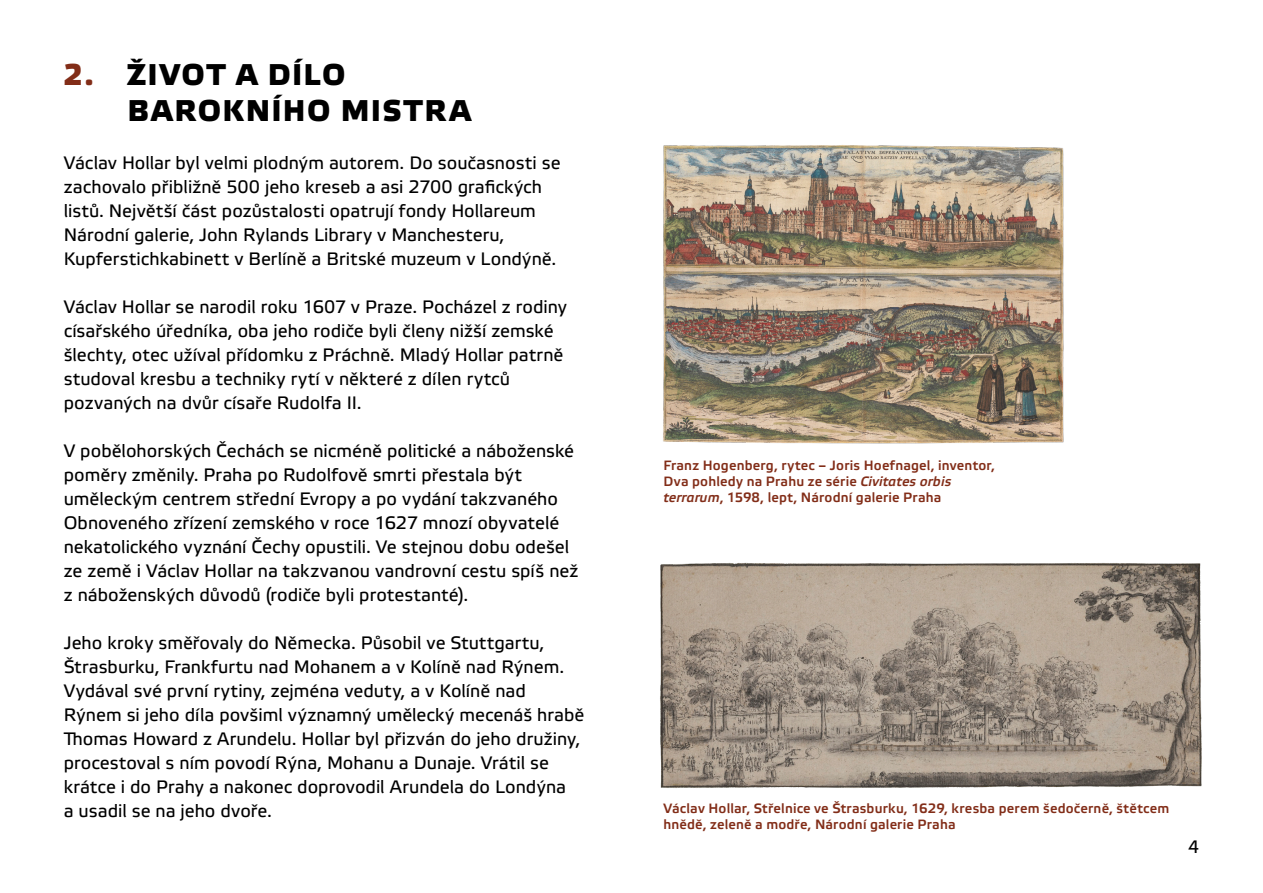
<style>
.page{position:relative;width:1263px;height:893px;background:#fff}
.page>*{position:absolute;margin:0;border:0;box-sizing:border-box;transform-origin:0 0}
.t1{font:500 30px/36px "Etelka";letter-spacing:.055em;color:#000}
.t2{font:18px/24px "Etelka Text";color:#000}
.t3{font:500 13.5px/16.2px "Etelka";letter-spacing:.015em;color:#822d18}
.s1{color:#822d18}
.s2{font-style:italic}
</style>
<div class="page">
<img style="left:663px;top:145px;width:401px;height:299px">
<img style="left:660px;top:562px;width:542px;height:226px">
<h1 class="t1" style="left:128px;top:57px;width:345px;text-indent:-64px"><span class="s1">2.</span> ŽIVOT A DÍLO<br>BAROKNÍHO MISTRA</h1>
<p class="t2" style="left:64px;top:152px;width:498px">Václav Hollar byl velmi plodným autorem. Do současnosti se zachovalo přibližně 500 jeho kreseb a asi 2700 grafických listů. N ejvětší část pozůstalosti opatrují fondy Hollareum Národní galerie, John Rylands Library v Manchesteru, Kupferstichkabinett v Berlíně a Britské muzeum v Londýně.</p>
<p class="t2" style="left:64px;top:296px;width:505px">Václav Hollar se narodil roku 1607 v Praze. Pocházel z rodiny císařského úředníka, oba jeho rodiče byli členy nižší zemské šlechty, otec užíval přídomku z Práchně. M ladý Hollar patrně studoval kresbu a techniky rytí v některé z dílen rytců pozvaných na dvůr císaře Rudolfa II .</p>
<p class="t2" style="left:64px;top:440px;width:516px">V pobělohorských Čechách se nicméně politické a náboženské poměry změnily. Praha po Rudolfově smrti přestala být uměleckým centrem střední Evropy a po vydání takzvaného Obnoveného zřízení zemského v roce 1627 mnozí obyvatelé nekatolického vyznání Čechy opustili. Ve stejnou dobu odešel ze země i Václav Hollar na takzvanou vandrovní cestu spíš než z náboženských důvodů (rodiče byli protestanté).</p>
<p class="t2" style="left:64px;top:632px;width:522px">Jeho kroky směřovaly do N ěmecka. Působil ve Stuttgartu, Štrasburku, Frankfurtu nad Mohanem a v Kolíně nad Rýnem.<br>Vydával své první rytiny, zejména veduty, a v Kolíně nad Rýnem si jeho díla povšiml významný umělecký mecenáš hrabě Thomas Howard z Arundelu. Hollar byl přizván do jeho družiny, procestoval s ním povodí Rýna, M ohanu a Dunaje. Vrátil se krátce i do Prahy a nakonec doprovodil Arundela do Londýna<br>a usadil se na jeho dvoře.</p>
<p class="t3" style="left:663px;top:457px;width:333px">Franz Hogenberg, rytec – Joris Hoefnagel, inventor,<br>Dva pohledy na Prahu ze série <span class="s2">Civitates orbis terrarum</span>, 1598, lept, Národní galerie Praha</p>
<p class="t3" style="left:663px;top:800px;width:507px">Václav Hollar, Střelnice ve Štrasburku, 1629, kresba perem šedočerně, štětcem hnědě, zeleně a modře, Národní galerie Praha</p>
<p class="t2" style="left:1188px;top:835px;width:13px">4</p>
</div>
